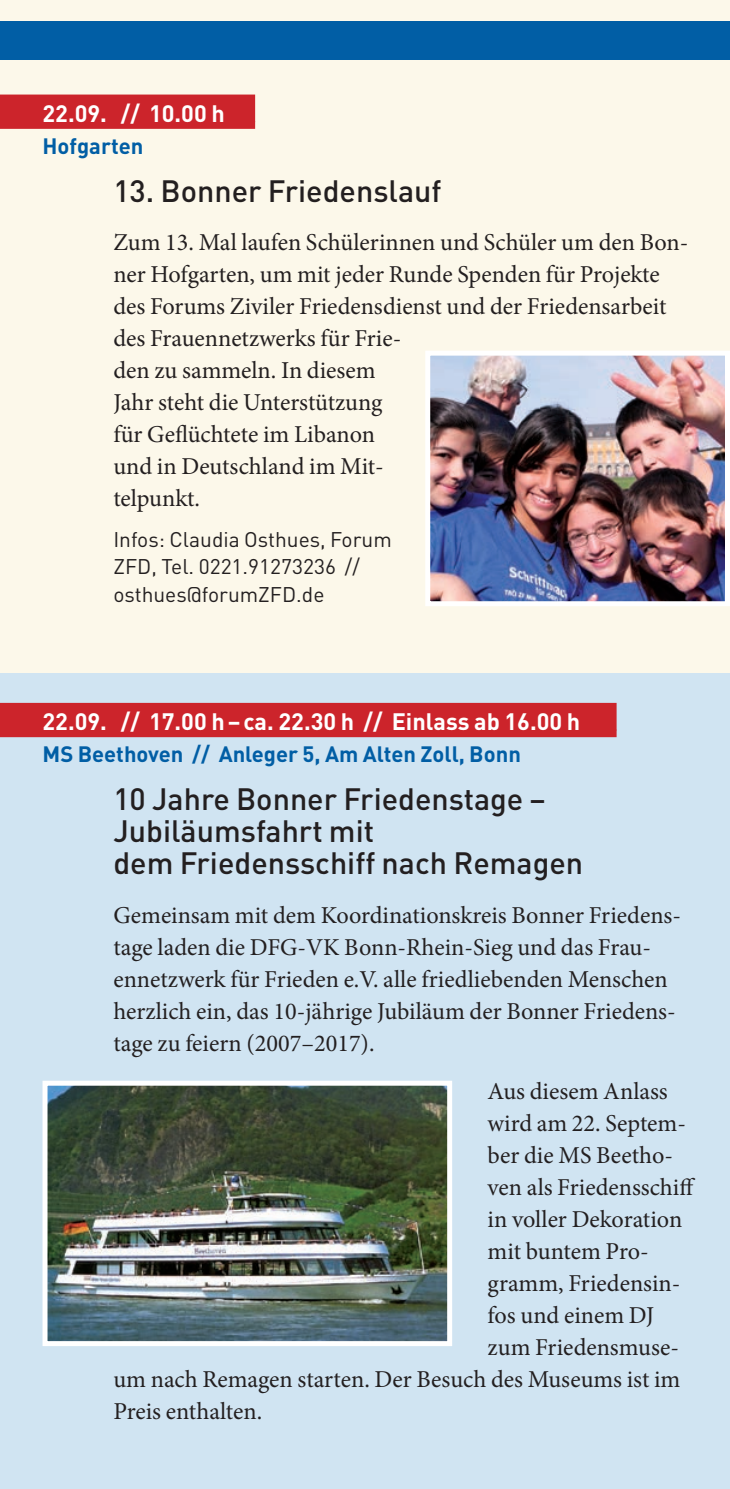
<style>
.page{position:relative;width:730px;height:1489px;background:#fff}
.page>*{position:absolute;margin:0;border:0;box-sizing:border-box;transform-origin:0 0}
.t1{font:500 30.5px/32px "DIN";color:#231f20}
.t2{font:24.25px/32px "Minion Pro";color:#231f20}
.t3{font:700 23.5px "DIN";color:#fff}
.t4{font:700 22px "DIN";color:#015ea5}
.t5{font:21px/27px "DIN";color:#231f20}
</style>
<div class="page">
<div style="left:0;top:0;width:730px;height:1488px;background:#fcf8ea"></div>
<div style="left:0;top:673px;width:730px;height:815px;background:#d0e4f2"></div>
<div style="left:0;top:95px;width:255px;height:27px;background:#cc242b"></div>
<div style="left:0;top:121px;width:255px;height:8px;background:#cc242b"></div>
<div style="left:0;top:703px;width:617px;height:27px;background:#cc242b"></div>
<div style="left:0;top:729px;width:617px;height:8px;background:#cc242b"></div>
<div style="left:0;top:21px;width:730px;height:39px;background:#015ea5"></div>
<img style="left:431px;top:356px;width:293px;height:244px">
<div style="left:425px;top:350px;width:305px;height:256px;border:5px solid #fff"></div>
<img style="left:49px;top:1086px;width:397px;height:253px">
<div style="left:43px;top:1080px;width:409px;height:265px;border:5px solid #fff"></div>
<p class="t3" style="left:43px;top:98px;width:184px">22.09. // 10.00 h</p>
<p class="t4" style="left:43px;top:132px;width:102px">Hofgarten</p>
<p class="t1" style="left:113px;top:174px;width:330px">13. Bonner Friedenslauf</p>
<p class="t2" style="left:113px;top:226px;width:577px">Zum 13. Mal laufen Schülerinnen und Schüler um den Bon&shy;ner Hofgarten, um mit jeder Runde Spenden für Projekte des Forums Ziviler Friedensdienst und der Friedensarbeit des Frauennetzwerks für Frie-<br>den zu sammeln. In diesem<br>Jahr steht die Unterstützung<br>für Geflüchtete im Libanon<br>und in Deutschland im Mit-<br>telpunkt.</p>
<p class="t5" style="left:113px;top:526px;width:280px">Infos: Claudia Osthues, Forum<br>ZFD, Tel. 0221.91273236 // osthues@forumZFD.de</p>
<p class="t3" style="left:43px;top:706px;width:539px">22.09. // 17.00 h–ca. 22.30 h // Einlass ab 16.00 h</p>
<p class="t4" style="left:43px;top:740px;width:480px">MS Beethoven // Anleger 5, Am Alten Zoll, Bonn</p>
<p class="t1" style="left:113px;top:782px;width:471px">10 Jahre Bonner Friedenstage –<br>Jubiläumsfahrt mit<br>dem Friedensschiff nach Remagen</p>
<p class="t2" style="left:113px;top:898px;width:569px">Gemeinsam mit dem Koordinationskreis Bonner Friedens&shy;tage laden die DFG-VK Bonn-Rhein-Sieg und das Frau&shy;ennetzwerk für Frieden e.V. alle friedliebenden Menschen herzlich ein, das 10-jährige Jubiläum der Bonner Friedens&shy;tage zu feiern (2007–2017).</p>
<p class="t2" style="left:488px;top:1074px;width:182px">Aus diesem Anlass</p>
<p class="t2" style="left:488px;top:1106px;width:200px">wird am 22. Septem-</p>
<p class="t2" style="left:488px;top:1138px;width:187px">ber die MS Beetho-</p>
<p class="t2" style="left:488px;top:1170px;width:209px">ven als Friedensschiff</p>
<p class="t2" style="left:488px;top:1202px;width:196px">in voller Dekoration</p>
<p class="t2" style="left:488px;top:1234px;width:163px">mit buntem Pro-</p>
<p class="t2" style="left:488px;top:1266px;width:194px">gramm, Friedensin-</p>
<p class="t2" style="left:488px;top:1298px;width:168px">fos und einem DJ</p>
<p class="t2" style="left:488px;top:1330px;width:193px">zum Friedensmuse-</p>
<p class="t2" style="left:113px;top:1362px;width:569px">um nach Remagen starten. Der Besuch des Museums ist im</p>
<p class="t2" style="left:113px;top:1394px;width:150px">Preis enthalten.</p>
</div>
